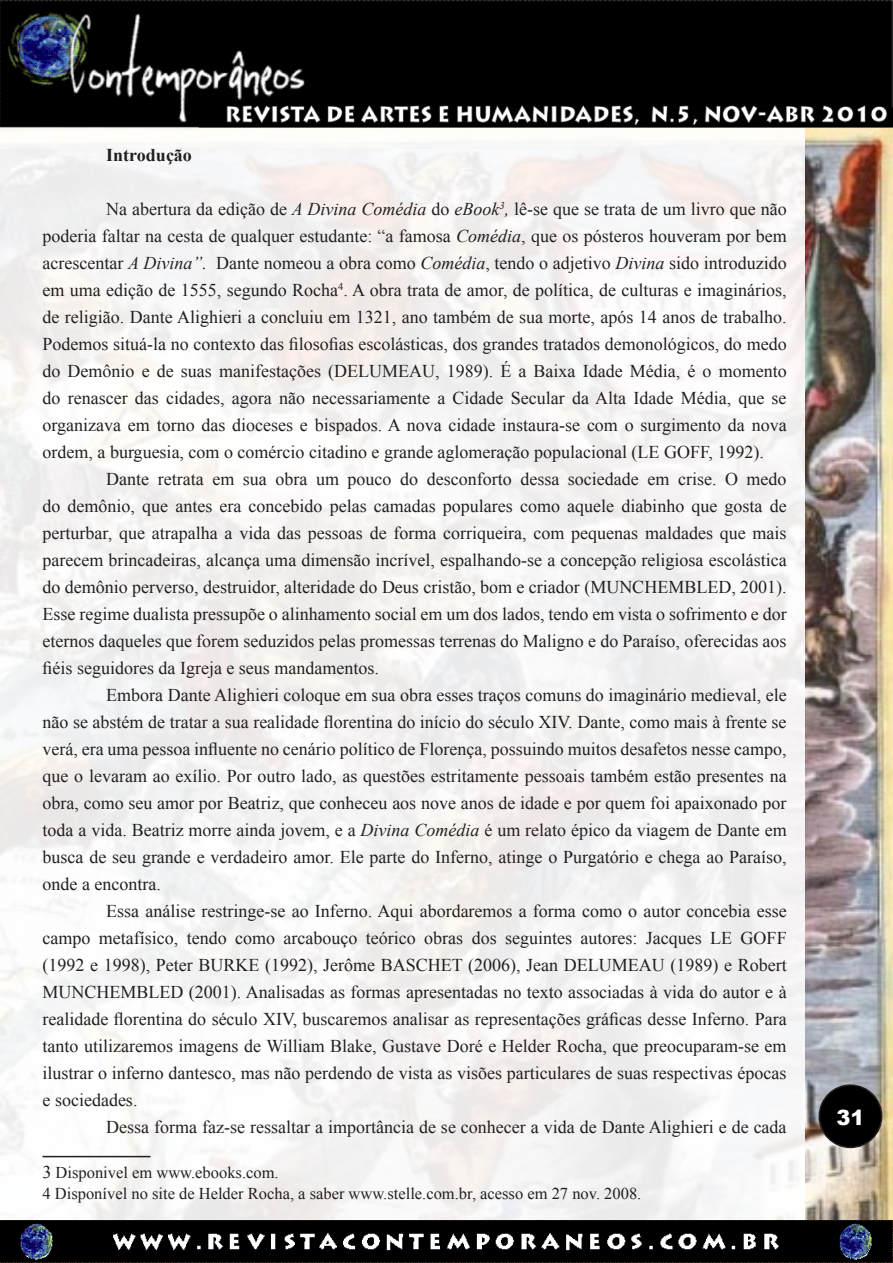
<style>
.page{position:relative;width:893px;height:1263px;background:#fff}
.page>*{position:absolute;margin:0;border:0;box-sizing:border-box;transform-origin:0 0}
.t1{font:900 21px "Arial";color:#fff}
.Body_Text{font:18px/27px "Times New Roman";color:#231f20;text-align:justify}
.Body_Text-2{font:700 18px "Times New Roman";color:#231f20}
.t2{font:16.5px "Times New Roman";color:#231f20}
.s1{font-style:italic}
.s2{font-style:inherit}
.s3{font-size:18px}
</style>
<div class="page">
<img style="left:805px;top:128px;width:88px;height:1092px">
<img style="left:0;top:1220px;width:893px;height:43px">
<div style="left:819px;top:1085px;width:63px;height:62px;background:#000;border-radius:50%"></div>
<div style="left:819px;top:1084px;width:63px;height:64px;border:2px solid #231f20;border-radius:50%"></div>
<img style="left:0;top:0;width:893px;height:128px">
<hr style="left:43px;top:1156px;width:108px;height:1px;background:#231f20">
<p class="Body_Text-2" style="left:106px;top:143px;width:87px">Introdução</p>
<p class="Body_Text" style="left:43px;top:195px;width:746px;text-indent:64px">Na abertura da edição de <span class="s1">A Divina Comédia</span> do <span class="s1">eBook</span><sup>3</sup><span class="s1">,</span> lê-se que se trata de um livro que não poderia faltar na cesta de qualquer estudante: “a famosa <span class="s1">Comédia</span>, que os pósteros houveram por bem acrescentar <span class="s1">A Divina”.</span> Dante nomeou a obra como <span class="s1">Comédia</span>, tendo o adjetivo <span class="s1">Divina</span> sido introduzido em uma edição de 1555, segundo Rocha<sup>4</sup>. A obra trata de amor, de política, de culturas e imaginários, de religião. Dante Alighieri a concluiu em 1321, ano também de sua morte, após 14 anos de trabalho.<br>Podemos situá-la no contexto das filosofias escolásticas, dos grandes tratados demonológicos, do medo do Demônio e de suas manifestações (<span class="s2">DELUMEAU</span>, 1989). É a Baixa Idade Média, é o momento do renascer das cidades, agora não necessariamente a Cidade Secular da Alta Idade Média, que se organizava em torno das dioceses e bispados. A nova cidade instaura-se com o surgimento da nova ordem, a burguesia, com o comércio citadino e grande aglomeração populacional (LE GOFF, 1992).</p>
<p class="Body_Text" style="left:43px;top:465px;width:746px;text-indent:64px">Dante retrata em sua obra um pouco do desconforto dessa sociedade em crise. O medo do demônio, que antes era concebido pelas camadas populares como aquele diabinho que gosta de perturbar, que atrapalha a vida das pessoas de forma corriqueira, com pequenas maldades que mais parecem brincadeiras, alcança uma dimensão incrível, espalhando-se a concepção religiosa escolástica do demônio perverso, destruidor, alteridade do Deus cristão, bom e criador (MUNCHEMBLED, 2001).<br>Esse regime dualista pressupõe o alinhamento social em um dos lados, tendo em vista o sofrimento e dor eternos daqueles que forem seduzidos pelas promessas terrenas do Maligno e do Paraíso, oferecidas aos fiéis seguidores da Igreja e seus mandamentos.</p>
<p class="Body_Text" style="left:43px;top:681px;width:746px;text-indent:64px">Embora Dante Alighieri coloque em sua obra esses traços comuns do imaginário medieval, ele não se abstém de tratar a sua realidade florentina do início do século XIV. Dante, como mais à frente se verá, era uma pessoa influente no cenário político de Florença, possuindo muitos desafetos nesse campo, que o levaram ao exílio. Por outro lado, as questões estritamente pessoais também estão presentes na obra, como seu amor por Beatriz, que conheceu aos nove anos de idade e por quem foi apaixonado por toda a vida. Beatriz morre ainda jovem, e a <span class="s1">Divina Comédia</span> é um relato épico da viagem de Dante em busca de seu grande e verdadeiro amor. Ele parte do Inferno, atinge o Purgatório e chega ao Paraíso, onde a encontra.</p>
<p class="Body_Text" style="left:43px;top:897px;width:746px;text-align:left;text-indent:64px">Essa análise restringe-se ao Inferno. Aqui abordaremos a forma como o autor concebia esse campo metafísico, tendo como arcabouço teórico obras dos seguintes autores: Jacques Le Goff (1992 e 1998), Peter Burke (1992), Jerôme Baschet</p>
<p class="Body_Text" style="left:468px;top:951px;width:123px">(2006), Jean Delumeau</p>
<p class="Body_Text" style="left:670px;top:951px;width:118px">(1989) e Robert</p>
<p class="Body_Text" style="left:43px;top:978px;width:746px;text-indent:146px"><span class="s2">(2001)</span>. Analisadas as formas apresentadas no texto associadas à vida do autor e à realidade florentina do século XIV, buscaremos analisar as representações gráficas desse Inferno. Para tanto utilizaremos imagens de William Blake, Gustave Doré e Helder Rocha, que preocuparam-se em ilustrar o inferno dantesco, mas não perdendo de vista as visões particulares de suas respectivas épocas e sociedades.</p>
<p class="Body_Text" style="left:106px;top:1113px;width:682px">Dessa forma faz-se ressaltar a importância de se conhecer a vida de Dante Alighieri e de cada</p>
<p class="t2" style="left:43px;top:1161px;width:238px"><span class="s3">3</span> Disponivel em www.ebooks.com.</p>
<p class="t2" style="left:43px;top:1182px;width:600px">4 Disponível no site de Helder Rocha, a saber www.stelle.com.br, acesso em 27 nov. 2008.</p>
<p class="Body_Text" style="left:43px;top:978px;width:30px">Munchembled</p>
<p class="t1" style="left:836px;top:1102px;width:30px">31</p>
</div>
